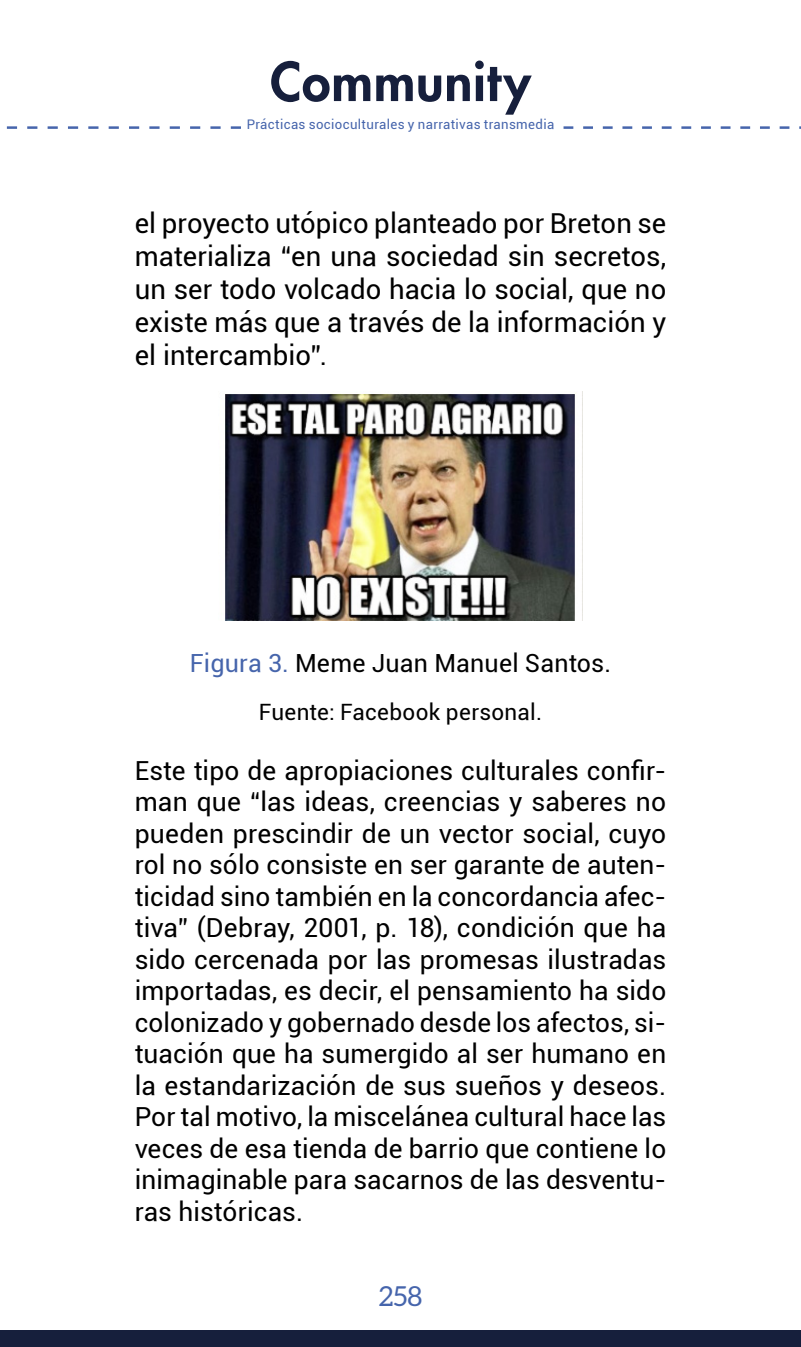
<style>
.page{position:relative;width:801px;height:1347px;background:#fff}
.page>*{position:absolute;margin:0;border:0;box-sizing:border-box;transform-origin:0 0}
.t1{font:800 52px "Futura Std";letter-spacing:.01em;color:#161f3c}
.t2{font:27.5px/33px "Roboto";color:#000;text-align:justify}
.t3{font:27.5px "Aleo";color:#4665ac}
.t4{font:26.25px/31.5px "Roboto";letter-spacing:.005em;color:#000;text-align:justify}
.t5{font:25px "Roboto";letter-spacing:.01em;color:#000}
.t6{font:22.5px "Roboto";letter-spacing:.015em;color:#000}
.t7{font:13.25px "Roboto";letter-spacing:.025em;color:#4665ac}
.s1{color:#4665ac}
</style>
<div class="page">
<div style="left:0;top:1329px;width:801px;height:17px;background:#161f3c"></div>
<svg style="left:563px;top:126px;width:238px;height:3px"></svg>
<svg style="left:6px;top:126px;width:235px;height:3px"></svg>
<img style="left:225px;top:392px;width:358px;height:228px">
<h1 class="t1" style="left:270px;top:49px;width:262px">Community</h1>
<p class="t7" style="left:247px;top:115px;width:309px">Prácticas socioculturales y narrativas transmedia</p>
<p class="t2" style="left:135px;top:206px;width:533px">el proyecto utópico planteado por Breton se materializa “en una sociedad sin secretos, un ser todo volcado hacia lo social, que no existe más que a través de la información y el intercambio”.</p>
<p class="t5" style="left:190px;top:645px;width:423px"><span class="s1">Figura 3.</span> Meme Juan Manuel Santos.</p>
<p class="t6" style="left:259px;top:696px;width:284px">Fuente: Facebook personal.</p>
<p class="t4" style="left:135px;top:753px;width:533px">Este tipo de apropiaciones culturales confir&shy;man que “las ideas, creencias y saberes no pueden prescindir de un vector social, cuyo rol no sólo consiste en ser garante de auten&shy;ticidad sino también en la concordancia afec&shy;tiva” (Debray, 2001, p. 18), condición que ha sido cercenada por las promesas ilustradas importadas, es decir, el pensamiento ha sido colonizado y gobernado desde los afectos, si&shy;tuación que ha sumergido al ser humano en la estandarización de sus sueños y deseos.<br>Por tal motivo, la miscelánea cultural hace las veces de esa tienda de barrio que contiene lo inimaginable para sacarnos de las desventu&shy;ras históricas.</p>
<p class="t3" style="left:379px;top:1280px;width:45px">258</p>
</div>
